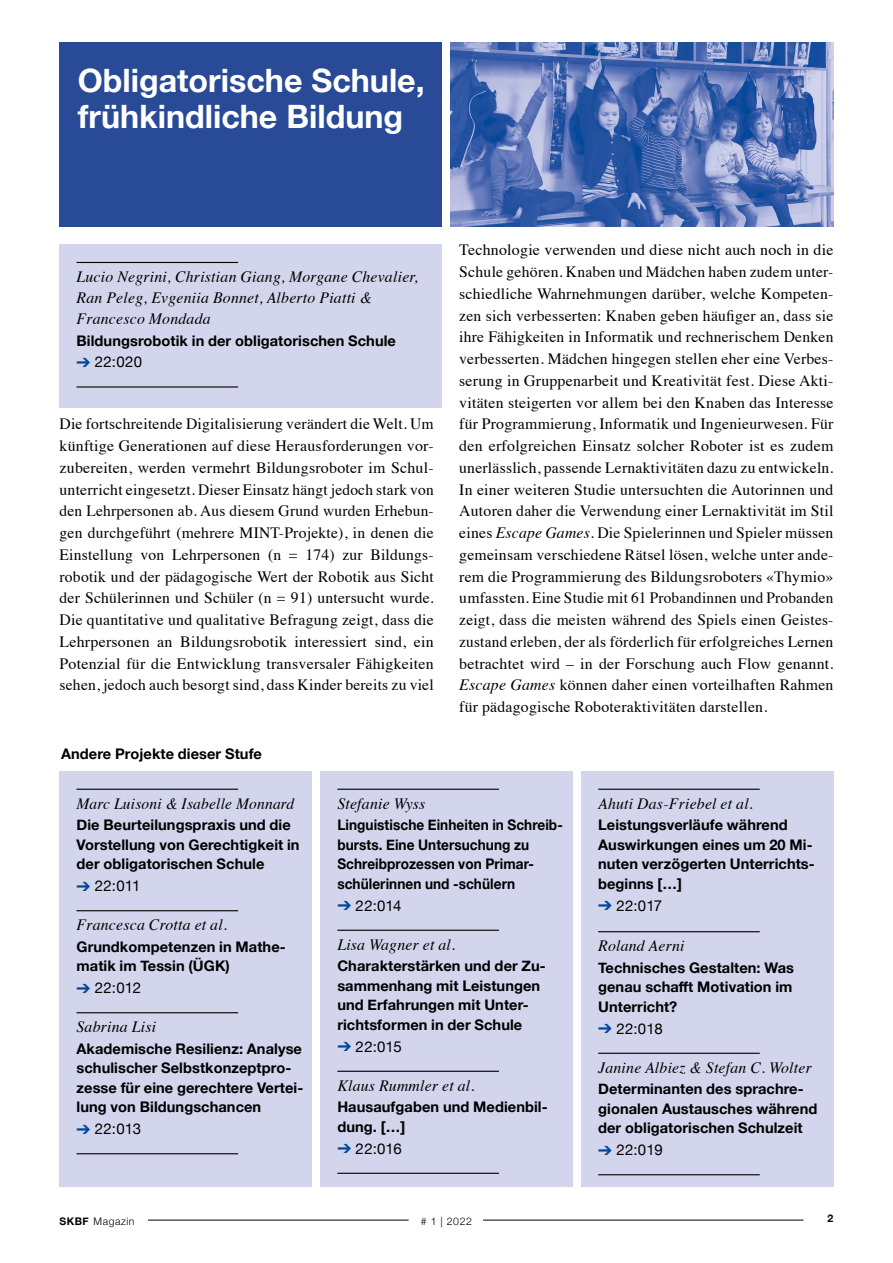
<style>
.page{position:relative;width:893px;height:1263px;background:#fff}
.page>*{position:absolute;margin:0;border:0;box-sizing:border-box;transform-origin:0 0}
.t1{font:700 32.25px/35.4px "Helvetica Neue";color:#fff}
.Lauftext_Deutsch_In{font:15.75px/21.8px "Times";letter-spacing:.015em;color:#000;text-align:justify}
.Projekt_Titel_Kaste{font:italic 15.75px/21px "Times";letter-spacing:.015em;color:#000}
.Projekt_Titel_Kaste-2{font:15px "Helvetica Neue";letter-spacing:.005em;color:#000}
.Projekt_Titel_Kaste-3{font:700 14.7px/19.5px "Helvetica Neue";letter-spacing:.005em;color:#000}
.Projekt_Titel_Kaste-4{font:700 14.7px/19.5px "Helvetica Neue";letter-spacing:.005em;color:#000;scale:.93 1}
.Andere_Projekte{font:700 14.7px "Helvetica Neue";letter-spacing:.005em;color:#000}
.t2{font:300 10.5px "Helvetica Neue";letter-spacing:.05em;color:#000}
.t3{font:700 10.5px "Helvetica Neue";color:#000}
.s1{color:#00489a}
.s2{font-style:italic}
.s3{font-weight:700}
</style>
<div class="page">
<div style="left:60px;top:43px;width:382px;height:184px;background:#294a96"></div>
<hr style="left:148px;top:1220px;width:261px;height:1px;background:#000">
<hr style="left:483px;top:1220px;width:320px;height:1px;background:#000">
<div style="left:320px;top:771px;width:253px;height:415px;background:#d3d5ed"></div>
<hr style="left:337px;top:789px;width:162px;height:1px;background:#000">
<hr style="left:337px;top:930px;width:162px;height:1px;background:#000">
<hr style="left:337px;top:1071px;width:162px;height:1px;background:#000">
<hr style="left:337px;top:1173px;width:162px;height:1px;background:#000">
<div style="left:581px;top:771px;width:252px;height:415px;background:#d3d5ed"></div>
<hr style="left:598px;top:789px;width:162px;height:1px;background:#000">
<hr style="left:598px;top:931px;width:162px;height:1px;background:#000">
<hr style="left:598px;top:1053px;width:162px;height:1px;background:#000">
<hr style="left:598px;top:1174px;width:162px;height:1px;background:#000">
<div style="left:60px;top:771px;width:252px;height:415px;background:#d3d5ed"></div>
<hr style="left:77px;top:789px;width:161px;height:1px;background:#000">
<hr style="left:77px;top:910px;width:161px;height:1px;background:#000">
<hr style="left:77px;top:1012px;width:161px;height:1px;background:#000">
<hr style="left:77px;top:1153px;width:161px;height:1px;background:#000">
<div style="left:60px;top:244px;width:382px;height:164px;background:#d3d5ed"></div>
<hr style="left:77px;top:262px;width:161px;height:1px;background:#000">
<hr style="left:77px;top:386px;width:161px;height:1px;background:#000">
<img style="left:451px;top:43px;width:382px;height:184px">
<h1 class="t1" style="left:78px;top:64px;width:348px">Obligatorische Schule, frühkindliche Bildung</h1>
<p class="Projekt_Titel_Kaste" style="left:77px;top:265px;width:343px">Lucio Negrini, Christian Giang, Morgane Chevalier,<br>Ran Peleg, Evgeniia Bonnet, Alberto Piatti &amp;<br>Francesco Mondada</p>
<p class="Projekt_Titel_Kaste-3" style="left:77px;top:331px;width:321px">Bildungsrobotik in der obligatorischen Schule</p>
<p class="Projekt_Titel_Kaste-2" style="left:77px;top:351px;width:67px"><span class="s1">➔</span> 22:020</p>
<p class="Lauftext_Deutsch_In" style="left:60px;top:412px;width:376px">Die fortschreitende Digitalisierung verändert die Welt. Um künftige Generationen auf diese Herausforderungen vor&shy;zubereiten, werden vermehrt Bildungsroboter im Schul&shy;unterricht eingesetzt. Dieser Einsatz hängt jedoch stark von den Lehrpersonen ab. Aus diesem Grund wurden Erhebun&shy;gen durchgeführt (mehrere MINT-Projekte), in denen die Einstellung von Lehrpersonen (n = 174) zur Bildungs&shy;robotik und der pädagogische Wert der Robotik aus Sicht der Schülerinnen und Schüler (n = 91) untersucht wurde.<br>Die quantitative und qualitative Befragung zeigt, dass die Lehrpersonen an Bildungsrobotik interessiert sind, ein Potenzial für die Entwicklung transversaler Fähigkeiten sehen, jedoch auch besorgt sind, dass Kinder bereits zu viel</p>
<p class="Andere_Projekte" style="left:61px;top:742px;width:202px">Andere Projekte dieser Stufe</p>
<p class="Lauftext_Deutsch_In" style="left:459px;top:238px;width:376px">Technologie verwenden und diese nicht auch noch in die Schule gehören. Knaben und Mädchen haben zudem unter&shy;schiedliche Wahrnehmungen darüber, welche Kompeten&shy;zen sich verbesserten: Knaben geben häufiger an, dass sie ihre Fähigkeiten in Informatik und rechnerischem Denken verbesserten. Mädchen hingegen stellen eher eine Verbes&shy;serung in Gruppenarbeit und Kreativität fest. Diese Akti&shy;vitäten steigerten vor allem bei den Knaben das Interesse für Programmierung, Informatik und Ingenieurwesen. Für den erfolgreichen Einsatz solcher Roboter ist es zudem unerlässlich, passende Lernaktivitäten dazu zu entwickeln.<br>In einer weiteren Studie untersuchten die Autorinnen und Autoren daher die Verwendung einer Lernaktivität im Stil eines <span class="s2">Escape Games</span>. Die Spielerinnen und Spieler müssen gemeinsam verschiedene Rätsel lösen, welche unter ande&shy;rem die Programmierung des Bildungsroboters «Thymio» umfassten. Eine Studie mit 61 Probandinnen und Probanden zeigt, dass die meisten während des Spiels einen Geistes&shy;zustand erleben, der als förderlich für erfolgreiches Lernen betrachtet wird – in der Forschung auch Flow genannt.<br><span class="s2">Escape Games</span> können daher einen vorteilhaften Rahmen für pädagogische Roboteraktivitäten darstellen.</p>
<p class="Projekt_Titel_Kaste" style="left:77px;top:792px;width:219px">Marc Luisoni &amp; Isabelle Monnard</p>
<p class="Projekt_Titel_Kaste-3" style="left:77px;top:816px;width:225px">Die Beurteilungspraxis und die<br>Vorstellung von Gerechtigkeit in der obligatorischen Schule</p>
<p class="Projekt_Titel_Kaste-2" style="left:77px;top:875px;width:65px"><span class="s1">➔</span> 22:011</p>
<p class="Projekt_Titel_Kaste" style="left:77px;top:913px;width:152px">Francesca Crotta et al.</p>
<p class="Projekt_Titel_Kaste-3" style="left:77px;top:937px;width:211px">Grundkompetenzen in Mathe&shy;matik im Tessin (ÜGK)</p>
<p class="Projekt_Titel_Kaste-2" style="left:77px;top:977px;width:66px"><span class="s1">➔</span> 22:012</p>
<p class="Projekt_Titel_Kaste" style="left:77px;top:1015px;width:81px">Sabrina Lisi</p>
<p class="Projekt_Titel_Kaste-3" style="left:77px;top:1039px;width:228px">Akademische Resilienz: Analyse schulischer Selbstkonzeptpro&shy;zesse für eine gerechtere Vertei&shy;lung von Bildungschancen</p>
<p class="Projekt_Titel_Kaste-2" style="left:77px;top:1118px;width:66px"><span class="s1">➔</span> 22:013</p>
<p class="Projekt_Titel_Kaste" style="left:337px;top:792px;width:90px">Stefanie Wyss</p>
<p class="Projekt_Titel_Kaste-4" style="left:337px;top:816px;width:244px">Linguistische Einheiten in Schreib&shy;bursts. Eine Untersuchung zu<br>Schreibprozessen von Primar&shy;schülerinnen und -schülern</p>
<p class="Projekt_Titel_Kaste-2" style="left:337px;top:894px;width:66px"><span class="s1">➔</span> 22:014</p>
<p class="Projekt_Titel_Kaste" style="left:337px;top:933px;width:119px">Lisa Wagner et al.</p>
<p class="Projekt_Titel_Kaste-3" style="left:337px;top:957px;width:210px">Charakterstärken und der Zu&shy;sammenhang mit Leistungen und Erfahrungen mit Unter&shy;richtsformen in der Schule</p>
<p class="Projekt_Titel_Kaste-2" style="left:337px;top:1035px;width:66px"><span class="s1">➔</span> 22:015</p>
<p class="Projekt_Titel_Kaste" style="left:337px;top:1074px;width:139px">Klaus Rummler et al.</p>
<p class="Projekt_Titel_Kaste-3" style="left:337px;top:1098px;width:212px">Hausaufgaben und Medienbil&shy;dung. […]</p>
<p class="Projekt_Titel_Kaste-2" style="left:337px;top:1137px;width:66px"><span class="s1">➔</span> 22:016</p>
<p class="Projekt_Titel_Kaste" style="left:598px;top:792px;width:156px">Ahuti Das-Friebel et al.</p>
<p class="Projekt_Titel_Kaste-3" style="left:598px;top:816px;width:218px">Leistungsverläufe während<br>Auswirkungen eines um 20 Mi&shy;nuten verzögerten Unterrichts&shy;beginns […]</p>
<p class="Projekt_Titel_Kaste-2" style="left:598px;top:894px;width:66px"><span class="s1">➔</span> 22:017</p>
<p class="Projekt_Titel_Kaste" style="left:598px;top:934px;width:88px">Roland Aerni</p>
<p class="Projekt_Titel_Kaste-3" style="left:598px;top:958px;width:197px;text-align:justify">Technisches Gestalten: Was genau schafft Motivation im Unterricht?</p>
<p class="Projekt_Titel_Kaste-2" style="left:598px;top:1017px;width:66px"><span class="s1">➔</span> 22:018</p>
<p class="Projekt_Titel_Kaste" style="left:598px;top:1056px;width:215px">Janine Albiez &amp; Stefan C. Wolter</p>
<p class="Projekt_Titel_Kaste-3" style="left:598px;top:1080px;width:221px">Determinanten des sprachre&shy;gionalen Austausches während der obligatorischen Schulzeit</p>
<p class="Projekt_Titel_Kaste-2" style="left:598px;top:1139px;width:66px"><span class="s1">➔</span> 22:019</p>
<p class="t2" style="left:60px;top:1213px;width:77px"><span class="s3">SKBF</span> Magazin</p>
<p class="t2" style="left:421px;top:1213px;width:53px"># 1 | 2022</p>
<p class="t3" style="left:828px;top:1210px;width:7px">2</p>
</div>
